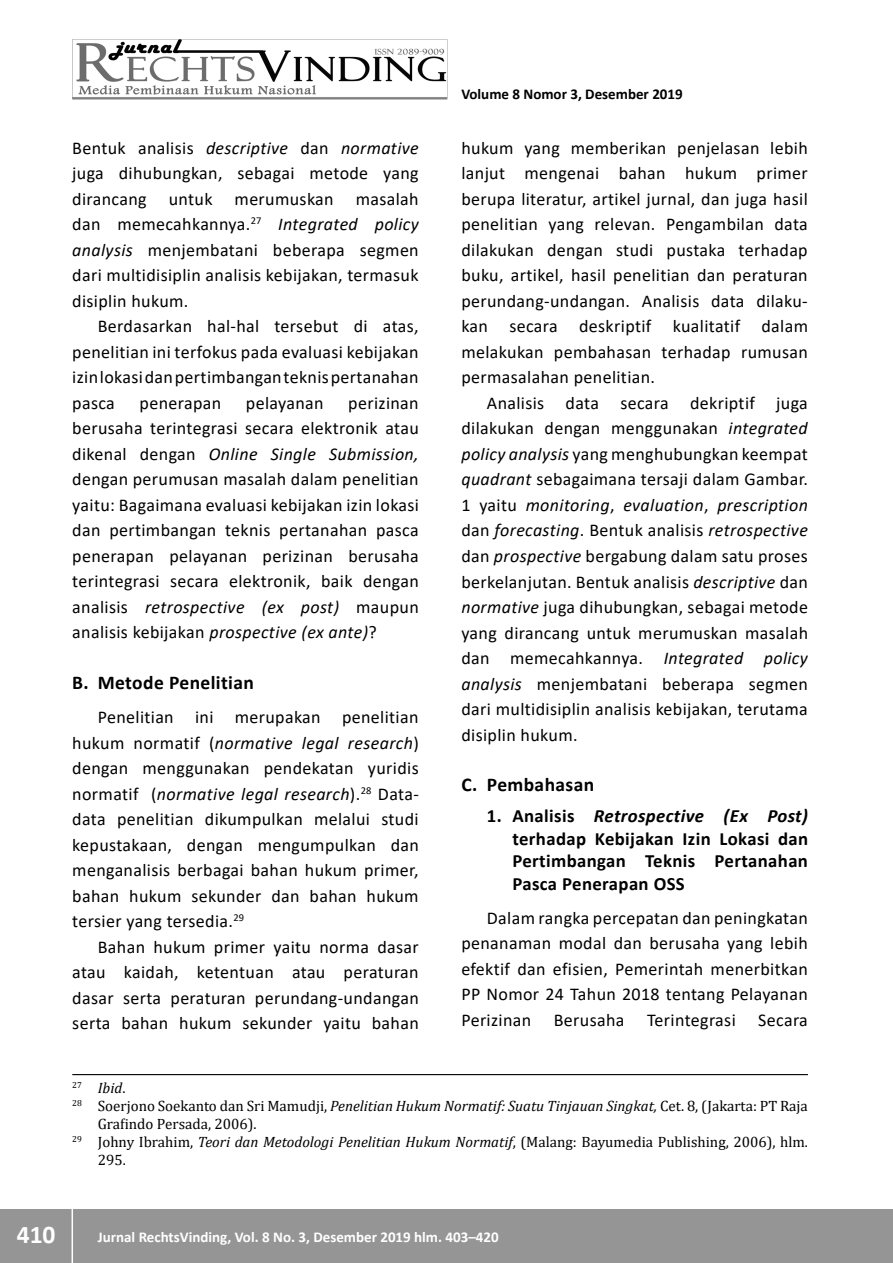
<style>
.page{position:relative;width:893px;height:1263px;background:#fff}
.page>*{position:absolute;margin:0;border:0;box-sizing:border-box;transform-origin:0 0}
.t1{font:700 25.5px "Calibri";color:#fff}
.t2{font:700 19.5px "Calibri";letter-spacing:.02em;color:#000}
.t3{font:700 18.75px/22.5px "Calibri";letter-spacing:.02em;color:#000;text-align:justify}
.t4{font:18px/25.5px "Calibri";letter-spacing:.02em;color:#000;text-align:justify}
.t5{font:15px "Cambria";color:#000}
.t6{font:700 15px "Calibri";color:#fff}
.t7{font:700 15px "Calibri";color:#000}
.t8{font:italic 15px "Cambria";color:#000}
.s1{font-style:italic}
.s2{font-style:normal}
</style>
<div class="page">
<div style="left:0;top:1209px;width:893px;height:54px;background:#959595"></div>
<hr style="left:72px;top:1206px;width:1px;height:57px;background:#fff">
<img style="left:72px;top:39px;width:375px;height:60px">
<hr style="left:72px;top:1074px;width:736px;height:1px;background:#000">
<p class="t4" style="left:72px;top:137px;width:348px">Bentuk analisis <span class="s1">descriptive</span> dan <span class="s1">normative </span>juga dihubungkan, sebagai metode yang dirancang untuk merumuskan masalah dan memecahkannya.<sup>27</sup> <span class="s1">Integrated policy analysis</span> menjembatani beberapa segmen dari multidisiplin analisis kebijakan, termasuk disiplin hukum.</p>
<p class="t4" style="left:72px;top:315px;width:348px;text-indent:26px">Berdasarkan hal-hal tersebut di atas, penelitian ini terfokus pada evaluasi kebijakan izin lokasi dan pertimbangan teknis pertanahan pasca</p>
<p class="t4" style="left:140px;top:392px;width:83px">penerapan</p>
<p class="t4" style="left:246px;top:392px;width:79px">pelayanan</p>
<p class="t4" style="left:72px;top:392px;width:348px;text-indent:276px">perizinan berusaha terintegrasi secara elektronik atau dikenal dengan <span class="s1">Online Single Submission, </span>dengan perumusan masalah dalam penelitian yaitu: Bagaimana evaluasi kebijakan izin lokasi dan pertimbangan teknis pertanahan pasca penerapan pelayanan perizinan berusaha terintegrasi secara elektronik, baik dengan analisis <span class="s1">retrospective (ex post)</span> maupun analisis kebijakan <span class="s1">prospective (ex ante)</span>?</p>
<p class="t2" style="left:72px;top:675px;width:183px">B. Metode Penelitian</p>
<p class="t4" style="left:72px;top:706px;width:348px;text-indent:26px">Penelitian ini merupakan penelitian hukum normatif (<span class="s1">normative legal research</span>) dengan menggunakan pendekatan yuridis normatif (<span class="s1">normative legal research</span>).<sup>28</sup> Data&shy;data penelitian dikumpulkan melalui studi kepustakaan, dengan mengumpulkan dan menganalisis berbagai bahan hukum primer, bahan hukum sekunder dan bahan hukum tersier yang tersedia.<sup>29</sup></p>
<p class="t4" style="left:72px;top:935px;width:348px;text-indent:26px">Bahan hukum primer yaitu norma dasar atau kaidah, ketentuan atau peraturan dasar serta peraturan perundang-undangan serta bahan hukum sekunder yaitu bahan</p>
<p class="t7" style="left:461px;top:88px;width:223px">Volume 8 Nomor 3, Desember 2019</p>
<p class="t4" style="left:461px;top:137px;width:348px">hukum yang memberikan penjelasan lebih lanjut mengenai bahan hukum primer berupa literatur, artikel jurnal, dan juga hasil penelitian yang relevan. Pengambilan data dilakukan dengan studi pustaka terhadap buku, artikel, hasil penelitian dan peraturan perundang-undangan. Analisis data dilaku&shy;kan secara deskriptif kualitatif dalam melakukan pembahasan terhadap rumusan permasalahan penelitian.</p>
<p class="t4" style="left:461px;top:392px;width:348px;text-indent:26px">Analisis data secara dekriptif juga dilakukan dengan menggunakan <span class="s1">integrated policy analysis</span> yang menghubungkan keempat <span class="s1">quadrant</span> sebagaimana tersaji dalam Gambar.<br>1 yaitu <span class="s1">monitoring</span>, <span class="s1">evaluation</span>, <span class="s1">prescription </span>dan <span class="s1">forecasting</span>. Bentuk analisis <span class="s1">retrospective </span>dan <span class="s1">prospective</span> bergabung dalam satu proses berkelanjutan. Bentuk analisis <span class="s1">descriptive</span> dan <span class="s1">normative</span> juga dihubungkan, sebagai metode yang dirancang untuk merumuskan masalah dan memecahkannya. <span class="s1">Integrated policy analysis</span> menjembatani beberapa segmen dari multidisiplin analisis kebijakan, terutama disiplin hukum.</p>
<p class="t2" style="left:461px;top:777px;width:134px">C. Pembahasan</p>
<p class="t3" style="left:512px;top:806px;width:297px;text-indent:-26px">1. Analisis <span class="s1">Retrospective (Ex Post) </span>terhadap Kebijakan Izin Lokasi dan Pertimbangan Teknis Pertanahan Pasca Penerapan OSS</p>
<p class="t4" style="left:461px;top:906px;width:348px;text-indent:26px">Dalam rangka percepatan dan peningkatan penanaman modal dan berusaha yang lebih efektif dan efisien, Pemerintah menerbitkan PP Nomor 24 Tahun 2018 tentang Pelayanan Perizinan Berusaha Terintegrasi Secara</p>
<p class="t8" style="left:72px;top:1079px;width:55px"><sup>27</sup> Ibid<span class="s2">.</span></p>
<p class="t5" style="left:72px;top:1097px;width:737px"><sup>28</sup> Soerjono Soekanto dan Sri Mamudji, <span class="s1">Penelitian Hukum Normatif: Suatu Tinjauan Singkat,</span> Cet. 8, (Jakarta: PT Raja</p>
<p class="t5" style="left:98px;top:1115px;width:160px">Grafindo Persada, 2006).</p>
<p class="t5" style="left:72px;top:1133px;width:737px"><sup>29</sup> Johny Ibrahim, <span class="s1">Teori dan Metodologi Penelitian Hukum Normatif</span>, (Malang: Bayumedia Publishing, 2006), hlm.</p>
<p class="t5" style="left:98px;top:1151px;width:30px">295.</p>
<h1 class="t1" style="left:17px;top:1224px;width:40px">410</h1>
<p class="t6" style="left:98px;top:1231px;width:402px">Jurnal RechtsVinding, Vol. 8 No. 3, Desember 2019 hlm. 403–420</p>
</div>
